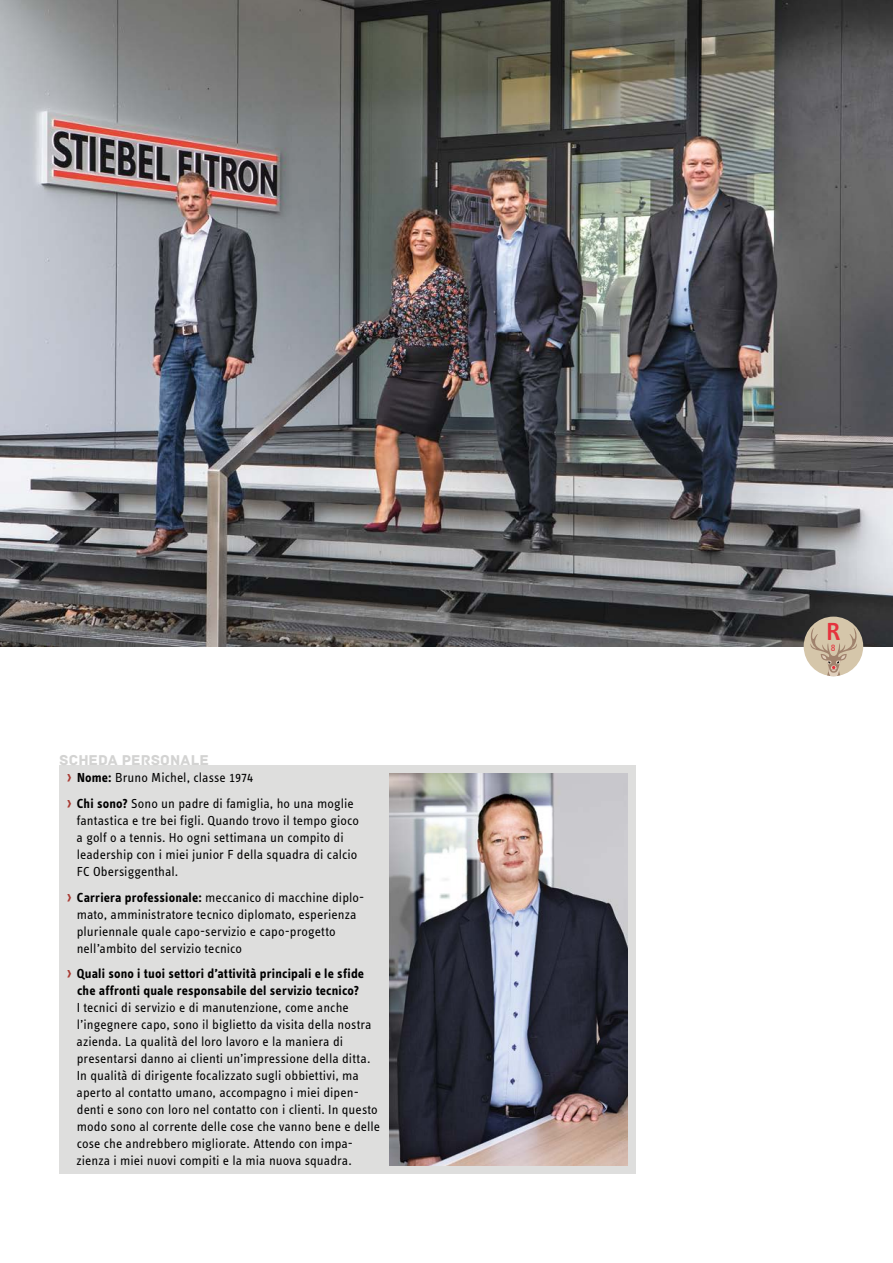
<style>
.page{position:relative;width:893px;height:1263px;background:#fff}
.page>*{position:absolute;margin:0;border:0;box-sizing:border-box;transform-origin:0 0}
.t1{font:700 25.5px "STE Info Office";color:#e5323d}
._43_Box_Title{font:15px "Archive";letter-spacing:.01em;color:#d3d3d2}
.t2{font:13.5px/17px "STE Info Text";letter-spacing:.005em;color:#000}
.t3{font:10.5px "STE Info Office";color:#e5323d}
.s1{font-family:"F2 FOCR Bczyk Com";font-size:16.5px;color:#a83931}
.s2{font-weight:700}
</style>
<div class="page">
<img style="left:0;top:0;width:893px;height:646px">
<div style="left:60px;top:765px;width:576px;height:409px;background:#dededd"></div>
<img style="left:389px;top:774px;width:238px;height:391px">
<div style="left:804px;top:617px;width:59px;height:59px;background:#d5c6aa;border-radius:50%"></div>
<svg style="left:810px;top:628px;width:47px;height:48px"></svg>
<p class="_43_Box_Title" style="left:60px;top:752px;width:151px">SCHEDA PERSONALE</p>
<p class="t2" style="left:67px;top:769px;width:187px"><span class="s1">›</span> <span class="s2">Nome:</span> Bruno Michel, classe 1974</p>
<p class="t2" style="left:77px;top:795px;width:284px;text-indent:-9px"><span class="s1">›</span> <span class="s2">Chi sono?</span> Sono un padre di famiglia, ho una moglie fantastica e tre bei figli. Quando trovo il tempo gioco a golf o a tennis. Ho ogni settimana un compito di leadership con i miei junior F della squadra di calcio FC Obersiggenthal.</p>
<p class="t2" style="left:77px;top:888px;width:289px;text-indent:-9px"><span class="s1">›</span> <span class="s2">Carriera professionale:</span> meccanico di macchine diplo&shy;mato, amministratore tecnico diplomato, esperienza pluriennale quale capo-servizio e capo-progetto nell’ambito del servizio tecnico</p>
<p class="t2" style="left:77px;top:965px;width:305px;text-indent:-9px"><span class="s1">›</span> <span class="s2">Quali sono i tuoi settori d’attività principali e le sfide che affronti quale responsabile del servizio tecnico?<br></span>I tecnici di servizio e di manutenzione, come anche l’ingegnere capo, sono il biglietto da visita della nostra azienda. La qualità del loro lavoro e la maniera di presentarsi danno ai clienti un’impressione della ditta.<br>In qualità di dirigente focalizzato sugli obbiettivi, ma aperto al contatto umano, accompagno i miei dipen&shy;denti e sono con loro nel contatto con i clienti. In questo modo sono al corrente delle cose che vanno bene e delle cose che andrebbero migliorate. Attendo con impa&shy;zienza i miei nuovi compiti e la mia nuova squadra.</p>
<p class="t1" style="left:826px;top:617px;width:15px">R</p>
<p class="t3" style="left:831px;top:641px;width:6px">8</p>
</div>
